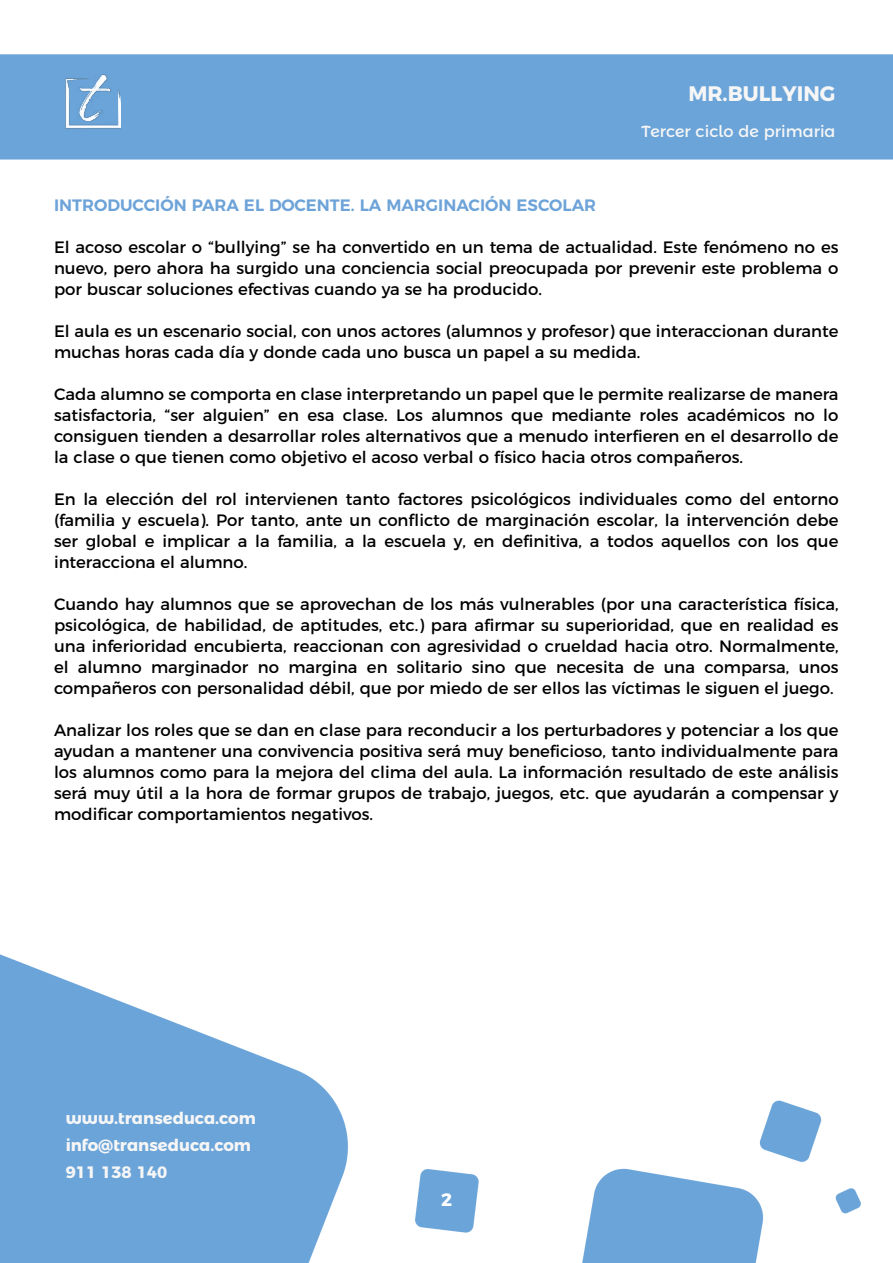
<style>
.page{position:relative;width:893px;height:1263px;background:#fff}
.page>*{position:absolute;margin:0;border:0;box-sizing:border-box;transform-origin:0 0}
.t1{font:700 21px "Montserrat";color:#f6f6f6}
.t2{font:700 18px "Montserrat";color:#fff}
.t3{font:16.5px/21px "Montserrat";color:#000;text-align:justify}
.t4{font:600 16.5px "Montserrat";color:#6da3d8}
.t5{font:700 16.5px/27px "Montserrat Alternates";color:#f6f6f6}
.t6{font:16.2px "Montserrat Alternates";color:#f6f6f6}
</style>
<div class="page">
<img style="left:0;top:54px;width:893px;height:1209px">
<img style="left:66px;top:74px;width:55px;height:66px">
<p class="t1" style="left:688px;top:77px;width:149px">MR.BULLYING</p>
<p class="t6" style="left:641px;top:119px;width:196px">Tercer ciclo de primaria</p>
<p class="t4" style="left:54px;top:192px;width:544px">INTRODUCCIÓN PARA EL DOCENTE. LA MARGINACIÓN ESCOLAR</p>
<p class="t3" style="left:54px;top:236px;width:786px">El acoso escolar o “bullying” se ha convertido en un tema de actualidad. Este fenómeno no es nuevo, pero ahora ha surgido una conciencia social preocupada por prevenir este problema o por buscar soluciones efectivas cuando ya se ha producido.</p>
<p class="t3" style="left:54px;top:320px;width:786px">El aula es un escenario social, con unos actores (alumnos y profesor) que interaccionan durante muchas horas cada día y donde cada uno busca un papel a su medida.</p>
<p class="t3" style="left:54px;top:383px;width:786px">Cada alumno se comporta en clase interpretando un papel que le permite realizarse de manera satisfactoria, “ser alguien” en esa clase. Los alumnos que mediante roles académicos no lo consiguen tienden a desarrollar roles alternativos que a menudo interfieren en el desarrollo de la clase o que tienen como objetivo el acoso verbal o físico hacia otros compañeros.</p>
<p class="t3" style="left:54px;top:488px;width:786px">En la elección del rol intervienen tanto factores psicológicos individuales como del entorno (familia y escuela). Por tanto, ante un conflicto de marginación escolar, la intervención debe ser global e implicar a la familia, a la escuela y, en definitiva, a todos aquellos con los que interacciona el alumno.</p>
<p class="t3" style="left:54px;top:593px;width:786px">Cuando hay alumnos que se aprovechan de los más vulnerables (por una característica física, psicológica, de habilidad, de aptitudes, etc.) para afirmar su superioridad, que en realidad es una inferioridad encubierta, reaccionan con agresividad o crueldad hacia otro. Normalmente, el alumno marginador no margina en solitario sino que necesita de una comparsa, unos compañeros con personalidad débil, que por miedo de ser ellos las víctimas le siguen el juego.</p>
<p class="t3" style="left:54px;top:719px;width:786px">Analizar los roles que se dan en clase para reconducir a los perturbadores y potenciar a los que ayudan a mantener una convivencia positiva será muy beneficioso, tanto individualmente para los alumnos como para la mejora del clima del aula. La información resultado de este análisis será muy útil a la hora de formar grupos de trabajo, juegos, etc. que ayudarán a compensar y modificar comportamientos negativos.</p>
<p class="t5" style="left:66px;top:1103px;width:192px">www.transeduca.com info@transeduca.com<br>911 138 140</p>
<p class="t2" style="left:441px;top:1184px;width:13px">2</p>
</div>
